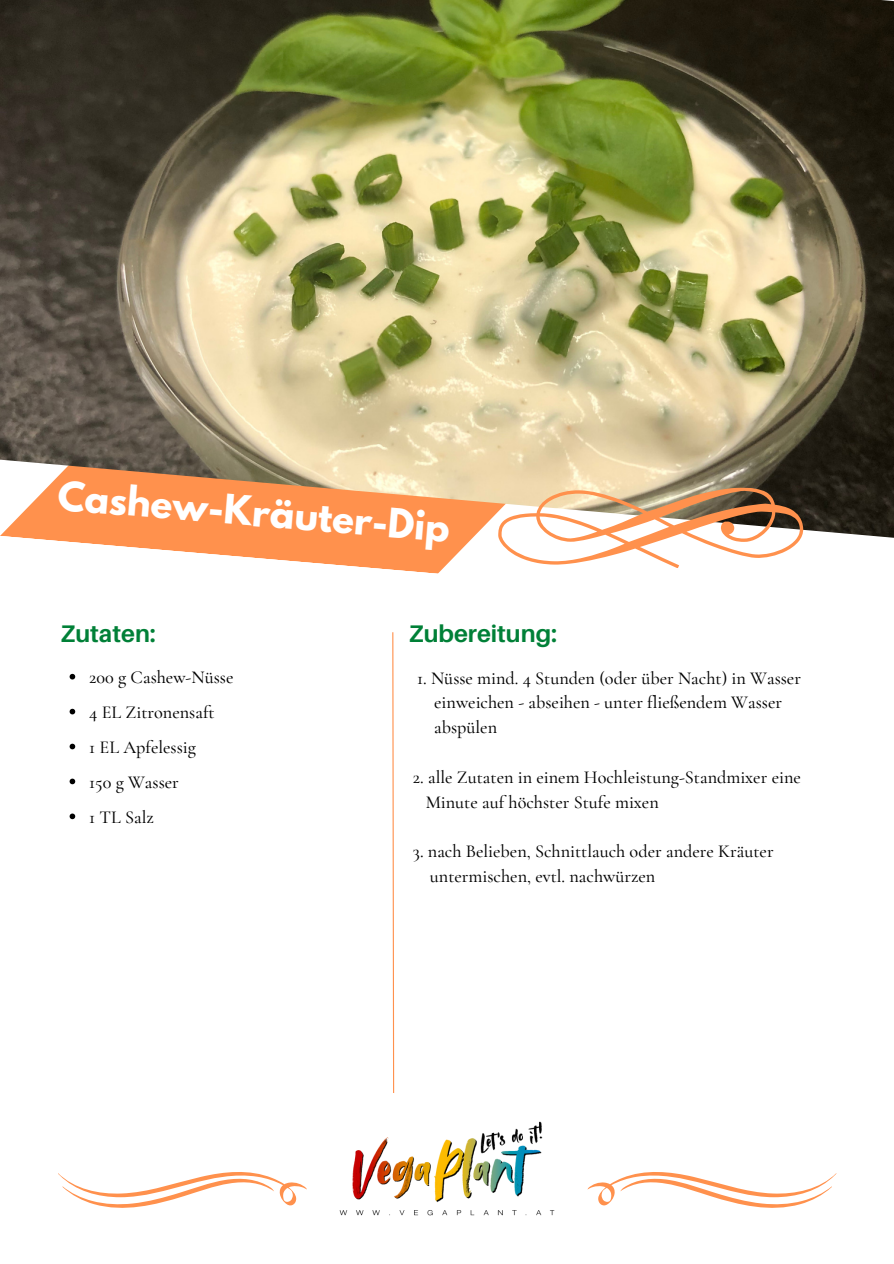
<style>
.page{position:relative;width:894px;height:1264px;background:#fff}
.page>*{position:absolute;margin:0;border:0;box-sizing:border-box;transform-origin:0 0}
.t1{font:700 36px "League Spartan";color:#fff}
.t2{font:700 24px "Aileron";color:#008037}
.t3{font:500 18.15px/35px "Cormorant Garamond";color:#000}
</style>
<div class="page">
<img style="left:339px;top:1121px;width:215px;height:94px">
<svg style="left:587px;top:1172px;width:249px;height:36px"></svg>
<svg style="left:58px;top:1172px;width:249px;height:36px"></svg>
<svg style="left:392px;top:632px;width:2px;height:461px"></svg>
<svg style="left:28px;top:538px;width:445px;height:35px"></svg>
<img style="left:0;top:0;width:893px;height:538px">
<svg style="left:497px;top:482px;width:307px;height:86px"></svg>
<svg style="left:70px;top:674px;width:5px;height:5px"></svg>
<svg style="left:70px;top:708px;width:5px;height:6px"></svg>
<svg style="left:70px;top:743px;width:5px;height:6px"></svg>
<svg style="left:70px;top:778px;width:5px;height:6px"></svg>
<svg style="left:70px;top:813px;width:5px;height:6px"></svg>
<h1 class="t1" style="left:60px;top:476px;width:394px;rotate:5deg">Cashew-Kräuter-Dip</h1>
<h2 class="t2" style="left:60px;top:618px;width:97px">Zutaten:</h2>
<h2 class="t2" style="left:408px;top:618px;width:150px">Zubereitung:</h2>
<p class="t3" style="left:89px;top:659px;width:146px">200 g Cashew-Nüsse<br>4 EL Zitronensaft<br>1 EL Apfelessig<br>150 g Wasser<br>1 TL Salz</p>
<p class="t3" style="left:434px;top:665px;width:368px;line-height:24.8px;text-indent:-17px">1. Nüsse mind. 4 Stunden (oder über Nacht) in Wasser einweichen - abseihen - unter fließendem Wasser abspülen</p>
<p class="t3" style="left:425px;top:764px;width:376px;line-height:24.8px;text-indent:-13px">2. alle Zutaten in einem Hochleistung-Standmixer eine<br>Minute auf höchster Stufe mixen</p>
<p class="t3" style="left:430px;top:839px;width:345px;line-height:24.8px;text-indent:-17px">3. nach Belieben, Schnittlauch oder andere Kräuter untermischen, evtl. nachwürzen</p>
</div>
